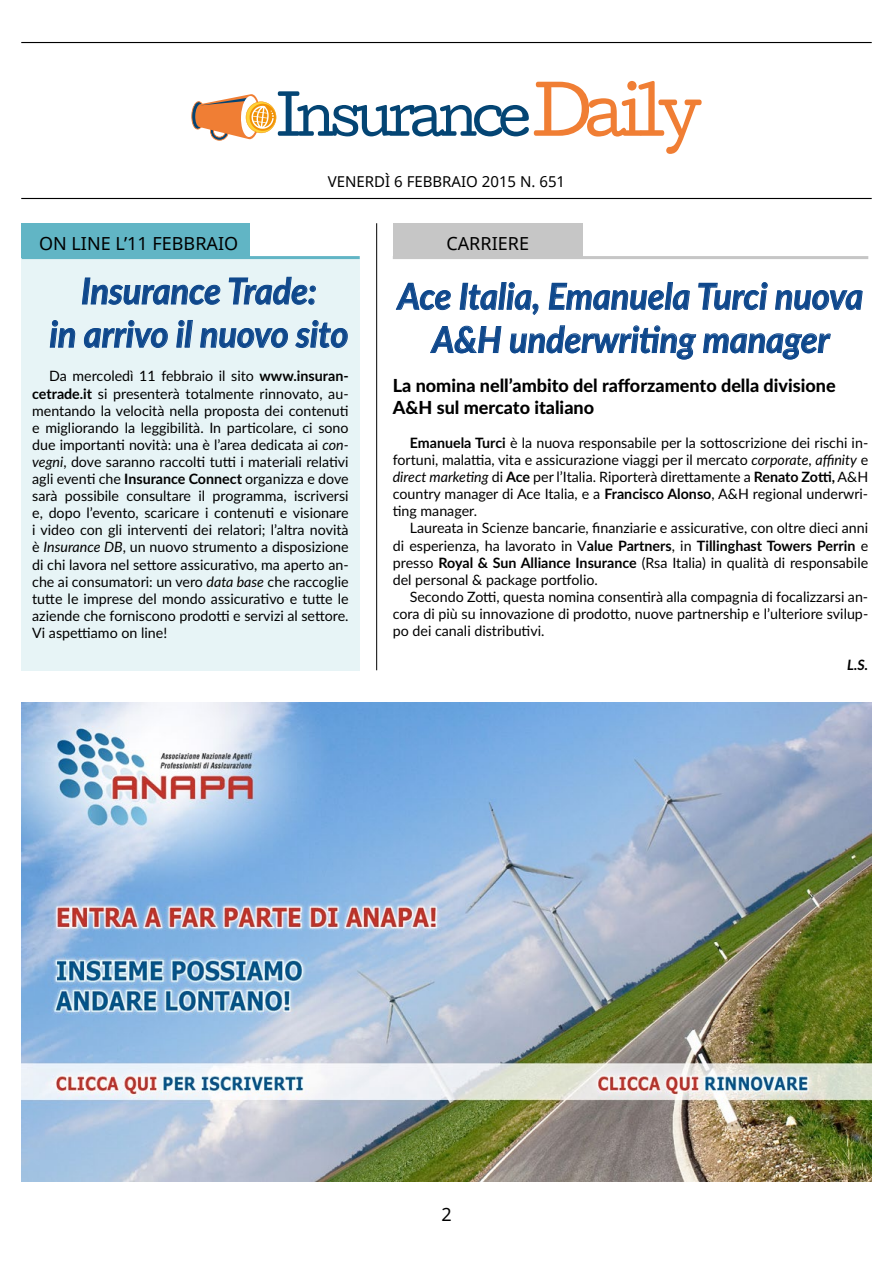
<style>
.page{position:relative;width:893px;height:1263px;background:#fff}
.page>*{position:absolute;margin:0;border:0;box-sizing:border-box;transform-origin:0 0}
.t1{font:italic 700 36px/43.2px "Lato";color:#0f488c;text-align:center;scale:.95 1}
.t2{font:800 18px/21.6px "Lato";color:#000}
.t3{font:18px "Noto Sans";color:#000}
.t4{font:15px "Noto Sans";color:#000}
.t5{font:14.25px/17.1px "Lato";color:#000;text-align:justify}
.t6{font:italic 700 14.25px "Lato";color:#000}
.s1{font-weight:700}
.s2{font-style:italic}
</style>
<div class="page">
<hr style="left:21px;top:42px;width:851px;height:1px;background:#000">
<hr style="left:21px;top:198px;width:851px;height:1px;background:#000">
<svg style="left:191px;top:81px;width:511px;height:73px"></svg>
<svg style="left:395px;top:282px;width:468px;height:78px"></svg>
<div style="left:393px;top:223px;width:190px;height:35px;background:#c6c6c6"></div>
<hr style="left:393px;top:256px;width:475px;height:3px;background:#c6c6c6">
<img style="left:21px;top:702px;width:851px;height:479px">
<hr style="left:376px;top:223px;width:1px;height:447px;background:#000">
<div style="left:22px;top:259px;width:338px;height:411px;background:#e7f4f6"></div>
<svg style="left:82px;top:277px;width:139px;height:28px"></svg>
<svg style="left:228px;top:276px;width:88px;height:29px"></svg>
<svg style="left:49px;top:320px;width:26px;height:28px"></svg>
<svg style="left:84px;top:320px;width:84px;height:28px"></svg>
<svg style="left:176px;top:320px;width:17px;height:28px"></svg>
<svg style="left:200px;top:328px;width:88px;height:20px"></svg>
<svg style="left:295px;top:320px;width:53px;height:28px"></svg>
<div style="left:22px;top:223px;width:228px;height:35px;background:#61b5c5"></div>
<hr style="left:22px;top:256px;width:338px;height:3px;background:#61b5c5">
<p class="t3" style="left:39px;top:231px;width:201px">ON LINE L’11 FEBBRAIO</p>
<p class="t4" style="left:328px;top:171px;width:239px">VENERDÌ 6 FEBBRAIO 2015 N. 651</p>
<p class="t3" style="left:446px;top:231px;width:84px">CARRIERE</p>
<h1 class="t1" style="left:49px;top:268px;width:316px">Insurance Trade:<br>in arrivo il nuovo sito</h1>
<p class="t5" style="left:32px;top:367px;width:318px;text-indent:17px">Da mercoledì 11 febbraio il sito <span class="s1">www.insuran&shy;cetrade.it</span> si presenterà totalmente rinnovato, au&shy;mentando la velocità nella proposta dei contenuti e migliorando la leggibilità. In particolare, ci sono due importanti novità: una è l’area dedicata ai <span class="s2">con&shy;vegni</span>, dove saranno raccolti tutti i materiali relativi agli eventi che <span class="s1">Insurance Connect</span> organizza e dove sarà possibile consultare il programma, iscriversi e, dopo l’evento, scaricare i contenuti e visionare i video con gli interventi dei relatori; l’altra novità è <span class="s2">Insurance DB</span>, un nuovo strumento a disposizione di chi lavora nel settore assicurativo, ma aperto an&shy;che ai consumatori: un vero <span class="s2">data base</span> che raccoglie tutte le imprese del mondo assicurativo e tutte le aziende che forniscono prodotti e servizi al settore.<br>Vi aspettiamo on line!</p>
<h1 class="t1" style="left:398px;top:273px;width:491px">Ace Italia, Emanuela Turci nuova<br>A&amp;H underwriting manager</h1>
<p class="t2" style="left:393px;top:374px;width:444px">La nomina nell’ambito del rafforzamento della divisione<br>A&amp;H sul mercato italiano</p>
<p class="t5" style="left:393px;top:434px;width:477px;text-indent:17px"><span class="s1">Emanuela Turci</span> è la nuova responsabile per la sottoscrizione dei rischi in&shy;fortuni, malattia, vita e assicurazione viaggi per il mercato <span class="s2">corporate</span>, <span class="s2">affinity</span> e <span class="s2">direct marketing</span> di <span class="s1">Ace</span> per l’Italia. Riporterà direttamente a <span class="s1">Renato Zotti,</span> A&amp;H country manager di Ace Italia, e a <span class="s1">Francisco Alonso</span>, A&amp;H regional underwri&shy;ting manager.</p>
<p class="t5" style="left:393px;top:519px;width:477px;text-indent:17px">Laureata in Scienze bancarie, finanziarie e assicurative, con oltre dieci anni di esperienza, ha lavorato in V<span class="s1">alue Partners</span>, in <span class="s1">Tillinghast Towers Perrin</span> e presso <span class="s1">Royal &amp; Sun Alliance Insurance</span> (Rsa Italia) in qualità di responsabile del personal &amp; package portfolio.</p>
<p class="t5" style="left:393px;top:587px;width:477px;text-indent:17px">Secondo Zotti, questa nomina consentirà alla compagnia di focalizzarsi an&shy;cora di più su innovazione di prodotto, nuove partnership e l’ulteriore svilup&shy;po dei canali distributivi.</p>
<p class="t6" style="left:847px;top:655px;width:23px">L.S.</p>
<p class="t3" style="left:441px;top:1202px;width:12px">2</p>
</div>
